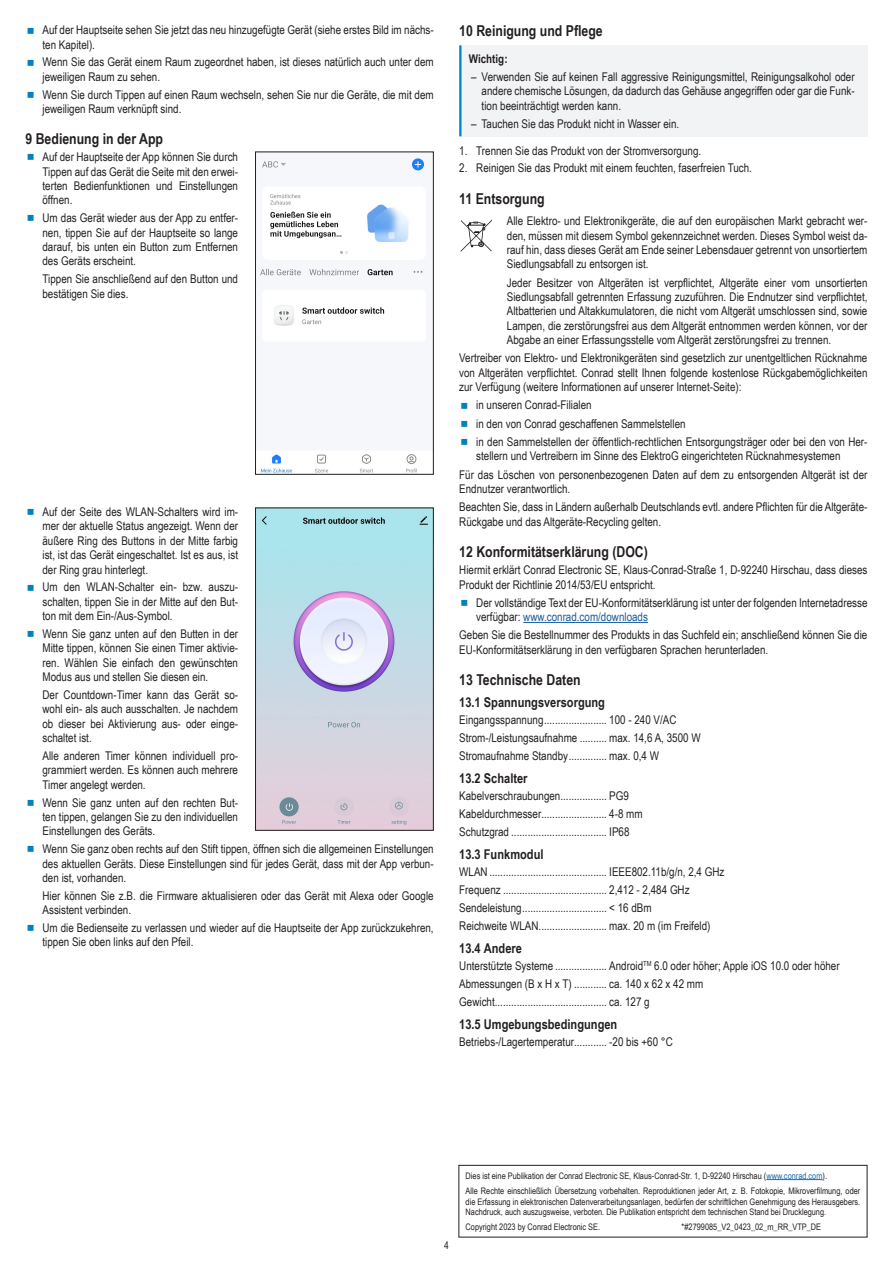
<style>
.page{position:relative;width:893px;height:1263px;background:#fff}
.page>*{position:absolute;margin:0;border:0;box-sizing:border-box;transform-origin:0 0}
.t1{font:700 15px "Arial Narrow";color:#231f20}
.t2{font:700 13.5px "Arial Narrow";color:#231f20}
.P-Paragraph{font:12px/14.4px "Arial Narrow";color:#231f20;text-align:justify}
.P-Technical-Data{font:12px "Arial Narrow";color:#231f20}
.P-Procedure__Step--N{font:12px/14.4px "Arial Narrow";color:#231f20}
.P-Paragraph-2{font:700 12px "Arial Narrow";color:#231f20}
.t3{font:10.5px "Arial Narrow";color:#231f20}
.P-Identif__Copyright{font:9px/10.8px "Arial Narrow";color:#231f20;text-align:justify}
.s1{color:#175d9e}
.s2{color:#206ca9}
</style>
<div class="page">
<img style="left:260px;top:156px;width:165px;height:317px">
<div style="left:255px;top:152px;width:179px;height:323px;border:1px solid #231f20"></div>
<img style="left:257px;top:509px;width:175px;height:320px">
<div style="left:255px;top:507px;width:179px;height:324px;border:1px solid #231f20"></div>
<hr style="left:523px;top:622px;width:125px;height:1px;background:#175d9e">
<div style="left:460px;top:45px;width:407px;height:91px;background:#f2f3f4"></div>
<hr style="left:459px;top:45px;width:2px;height:91px;background:#0282bc">
<svg style="left:460px;top:219px;width:32px;height:33px"></svg>
<hr style="left:766px;top:1179px;width:56px;height:1px;background:#206ca9">
<div style="left:458px;top:1165px;width:409px;height:72px;border:1px solid #231f20"></div>
<p class="P-Paragraph" style="left:43px;top:22px;width:393px">Auf der Hauptseite sehen Sie jetzt das neu hinzugefügte Gerät (siehe erstes Bild im nächs&shy;ten Kapitel).</p>
<p class="P-Paragraph" style="left:43px;top:55px;width:393px">Wenn Sie das Gerät einem Raum zugeordnet haben, ist dieses natürlich auch unter dem jeweiligen Raum zu sehen.</p>
<p class="P-Paragraph" style="left:43px;top:87px;width:393px">Wenn Sie durch Tippen auf einen Raum wechseln, sehen Sie nur die Geräte, die mit dem jeweiligen Raum verknüpft sind.</p>
<p class="t1" style="left:26px;top:128px;width:139px">9 Bedienung in der App</p>
<p class="P-Paragraph" style="left:43px;top:149px;width:197px">Auf der Hauptseite der App können Sie durch Tippen auf das Gerät die Seite mit den erwei&shy;terten Bedienfunktionen und Einstellungen öffnen.</p>
<p class="P-Paragraph" style="left:43px;top:210px;width:197px">Um das Gerät wieder aus der App zu entfer&shy;nen, tippen Sie auf der Hauptseite so lange darauf, bis unten ein Button zum Entfernen des Geräts erscheint.</p>
<p class="P-Procedure__Step--N" style="left:43px;top:271px;width:197px">Tippen Sie anschließend auf den Button und bestätigen Sie dies.</p>
<p class="P-Paragraph" style="left:43px;top:504px;width:197px">Auf der Seite des WLAN-Schalters wird im&shy;mer der aktuelle Status angezeigt. Wenn der äußere Ring des Buttons in der Mitte farbig ist, ist das Gerät eingeschaltet. Ist es aus, ist der Ring grau hinterlegt.</p>
<p class="P-Paragraph" style="left:43px;top:579px;width:197px">Um den WLAN-Schalter ein- bzw. auszu&shy;schalten, tippen Sie in der Mitte auf den But&shy;ton mit dem Ein-/Aus-Symbol.</p>
<p class="P-Paragraph" style="left:43px;top:626px;width:197px">Wenn Sie ganz unten auf den Butten in der Mitte tippen, können Sie einen Timer aktivie&shy;ren. Wählen Sie einfach den gewünschten Modus aus und stellen Sie diesen ein.</p>
<p class="P-Procedure__Step--N" style="left:43px;top:687px;width:197px;text-align:justify">Der Countdown-Timer kann das Gerät so&shy;wohl ein- als auch ausschalten. Je nachdem ob dieser bei Aktivierung aus- oder einge&shy;schaltet ist.</p>
<p class="P-Procedure__Step--N" style="left:43px;top:748px;width:197px;text-align:justify">Alle anderen Timer können individuell pro&shy;grammiert werden. Es können auch mehrere Timer angelegt werden.</p>
<p class="P-Paragraph" style="left:43px;top:795px;width:197px">Wenn Sie ganz unten auf den rechten But&shy;ten tippen, gelangen Sie zu den individuellen Einstellungen des Geräts.</p>
<p class="P-Paragraph" style="left:43px;top:841px;width:393px">Wenn Sie ganz oben rechts auf den Stift tippen, öffnen sich die allgemeinen Einstellungen des aktuellen Geräts. Diese Einstellungen sind für jedes Gerät, dass mit der App verbun&shy;den ist, vorhanden.</p>
<p class="P-Procedure__Step--N" style="left:43px;top:888px;width:393px">Hier können Sie z.B. die Firmware aktualisieren oder das Gerät mit Alexa oder Google<br>Assistent verbinden.</p>
<p class="P-Paragraph" style="left:43px;top:920px;width:393px">Um die Bedienseite zu verlassen und wieder auf die Hauptseite der App zurückzukehren, tippen Sie oben links auf den Pfeil.</p>
<p class="t1" style="left:459px;top:20px;width:145px">10 Reinigung und Pflege</p>
<p class="P-Paragraph-2" style="left:469px;top:49px;width:40px">Wichtig:</p>
<p class="P-Paragraph" style="left:482px;top:69px;width:375px;text-indent:-11px">– Verwenden Sie auf keinen Fall aggressive Reinigungsmittel, Reinigungsalkohol oder andere chemische Lösungen, da dadurch das Gehäuse angegriffen oder gar die Funk&shy;tion beeinträchtigt werden kann.</p>
<p class="P-Paragraph" style="left:471px;top:116px;width:210px">– Tauchen Sie das Produkt nicht in Wasser ein.</p>
<p class="P-Paragraph" style="left:459px;top:143px;width:243px">1. Trennen Sie das Produkt von der Stromversorgung.</p>
<p class="P-Paragraph" style="left:459px;top:161px;width:294px">2. Reinigen Sie das Produkt mit einem feuchten, faserfreien Tuch.</p>
<p class="t1" style="left:459px;top:187px;width:87px">11 Entsorgung</p>
<p class="P-Paragraph" style="left:507px;top:213px;width:362px">Alle Elektro- und Elektronikgeräte, die auf den europäischen Markt gebracht wer&shy;den, müssen mit diesem Symbol gekennzeichnet werden. Dieses Symbol weist da&shy;rauf hin, dass dieses Gerät am Ende seiner Lebensdauer getrennt von unsortiertem Siedlungsabfall zu entsorgen ist.</p>
<p class="P-Paragraph" style="left:507px;top:275px;width:362px">Jeder Besitzer von Altgeräten ist verpflichtet, Altgeräte einer vom unsortierten Siedlungsabfall getrennten Erfassung zuzuführen. Die Endnutzer sind verpflichtet, Altbatterien und Altakkumulatoren, die nicht vom Altgerät umschlossen sind, sowie Lampen, die zerstörungsfrei aus dem Altgerät entnommen werden können, vor der Abgabe an einer Erfassungsstelle vom Altgerät zerstörungsfrei zu trennen.</p>
<p class="P-Paragraph" style="left:459px;top:350px;width:410px">Vertreiber von Elektro- und Elektronikgeräten sind gesetzlich zur unentgeltlichen Rücknahme von Altgeräten verpflichtet. Conrad stellt Ihnen folgende kostenlose Rückgabemöglichkeiten zur Verfügung (weitere Informationen auf unserer Internet-Seite):</p>
<p class="P-Paragraph" style="left:476px;top:398px;width:117px">in unseren Conrad-Filialen</p>
<p class="P-Paragraph" style="left:476px;top:416px;width:211px">in den von Conrad geschaffenen Sammelstellen</p>
<p class="P-Paragraph" style="left:476px;top:434px;width:393px">in den Sammelstellen der öffentlich-rechtlichen Entsorgungsträger oder bei den von Her&shy;stellern und Vertreibern im Sinne des ElektroG eingerichteten Rücknahmesystemen</p>
<p class="P-Paragraph" style="left:459px;top:467px;width:410px">Für das Löschen von personenbezogenen Daten auf dem zu entsorgenden Altgerät ist der<br>Endnutzer verantwortlich.</p>
<p class="P-Paragraph" style="left:459px;top:499px;width:410px">Beachten Sie, dass in Ländern außerhalb Deutschlands evtl. andere Pflichten für die Altgeräte-<br>Rückgabe und das Altgeräte-Recycling gelten.</p>
<p class="t1" style="left:459px;top:540px;width:190px">12 Konformitätserklärung (DOC)</p>
<p class="P-Paragraph" style="left:459px;top:562px;width:410px">Hiermit erklärt Conrad Electronic SE, Klaus-Conrad-Straße 1, D-92240 Hirschau, dass dieses<br>Produkt der Richtlinie 2014/53/EU entspricht.</p>
<p class="P-Paragraph" style="left:476px;top:595px;width:393px">Der vollständige Text der EU-Konformitätserklärung ist unter der folgenden Internetadresse verfügbar: <span class="s1">www.conrad.com/downloads</span></p>
<p class="P-Paragraph" style="left:459px;top:627px;width:410px">Geben Sie die Bestellnummer des Produkts in das Suchfeld ein; anschließend können Sie die<br>EU-Konformitätserklärung in den verfügbaren Sprachen herunterladen.</p>
<p class="t1" style="left:459px;top:669px;width:123px">13 Technische Daten</p>
<p class="t2" style="left:459px;top:692px;width:147px">13.1 Spannungsversorgung</p>
<p class="P-Technical-Data" style="left:459px;top:711px;width:219px">Eingangsspannung....................... 100 - 240 V/AC</p>
<p class="P-Technical-Data" style="left:459px;top:729px;width:243px">Strom-/Leistungsaufnahme .......... max. 14,6 A, 3500 W</p>
<p class="P-Technical-Data" style="left:459px;top:747px;width:201px">Stromaufnahme Standby.............. max. 0,4 W</p>
<p class="t2" style="left:459px;top:768px;width:70px">13.2 Schalter</p>
<p class="P-Technical-Data" style="left:459px;top:787px;width:171px">Kabelverschraubungen................. PG9</p>
<p class="P-Technical-Data" style="left:459px;top:805px;width:185px">Kabeldurchmesser........................ 4-8 mm</p>
<p class="P-Technical-Data" style="left:459px;top:823px;width:172px">Schutzgrad ................................... IP68</p>
<p class="t2" style="left:459px;top:844px;width:86px">13.3 Funkmodul</p>
<p class="P-Technical-Data" style="left:459px;top:863px;width:267px">WLAN........................................... IEEE802.11b/g/n, 2,4 GHz</p>
<p class="P-Technical-Data" style="left:459px;top:881px;width:232px">Frequenz ...................................... 2,412 - 2,484 GHz</p>
<p class="P-Technical-Data" style="left:459px;top:899px;width:194px">Sendeleistung............................... &lt; 16 dBm</p>
<p class="P-Technical-Data" style="left:459px;top:917px;width:253px">Reichweite WLAN......................... max. 20 m (im Freifeld)</p>
<p class="t2" style="left:459px;top:938px;width:64px">13.4 Andere</p>
<p class="P-Technical-Data" style="left:459px;top:957px;width:382px">Unterstützte Systeme ................... Android<sup>TM</sup> 6.0 oder höher; Apple iOS 10.0 oder höher</p>
<p class="P-Technical-Data" style="left:459px;top:975px;width:246px">Abmessungen (B x H x T) ............ ca. 140 x 62 x 42 mm</p>
<p class="P-Technical-Data" style="left:459px;top:993px;width:192px">Gewicht......................................... ca. 127 g</p>
<p class="t2" style="left:459px;top:1014px;width:160px">13.5 Umgebungsbedingungen</p>
<p class="P-Technical-Data" style="left:459px;top:1033px;width:215px">Betriebs-/Lagertemperatur............ -20 bis +60 °C</p>
<p class="t3" style="left:444px;top:1238px;width:6px">4</p>
<p class="P-Identif__Copyright" style="left:466px;top:1170px;width:363px">Dies ist eine Publikation der Conrad Electronic SE, Klaus-Conrad-Str. 1, D-92240 Hirschau (<span class="s2">www.conrad.com</span>).</p>
<p class="P-Identif__Copyright" style="left:466px;top:1185px;width:396px">Alle Rechte einschließlich Übersetzung vorbehalten. Reproduktionen jeder Art, z. B. Fotokopie, Mikroverfilmung, oder die Erfassung in elektronischen Datenverarbeitungsanlagen, bedürfen der schriftlichen Genehmigung des Herausgebers.<br>Nachdruck, auch auszugsweise, verboten. Die Publikation entspricht dem technischen Stand bei Drucklegung.</p>
<p class="P-Identif__Copyright" style="left:466px;top:1221px;width:136px">Copyright 2023 by Conrad Electronic SE.</p>
<p class="P-Identif__Copyright" style="left:682px;top:1221px;width:141px">*#2799085_V2_0423_02_m_RR_VTP_DE</p>
</div>
